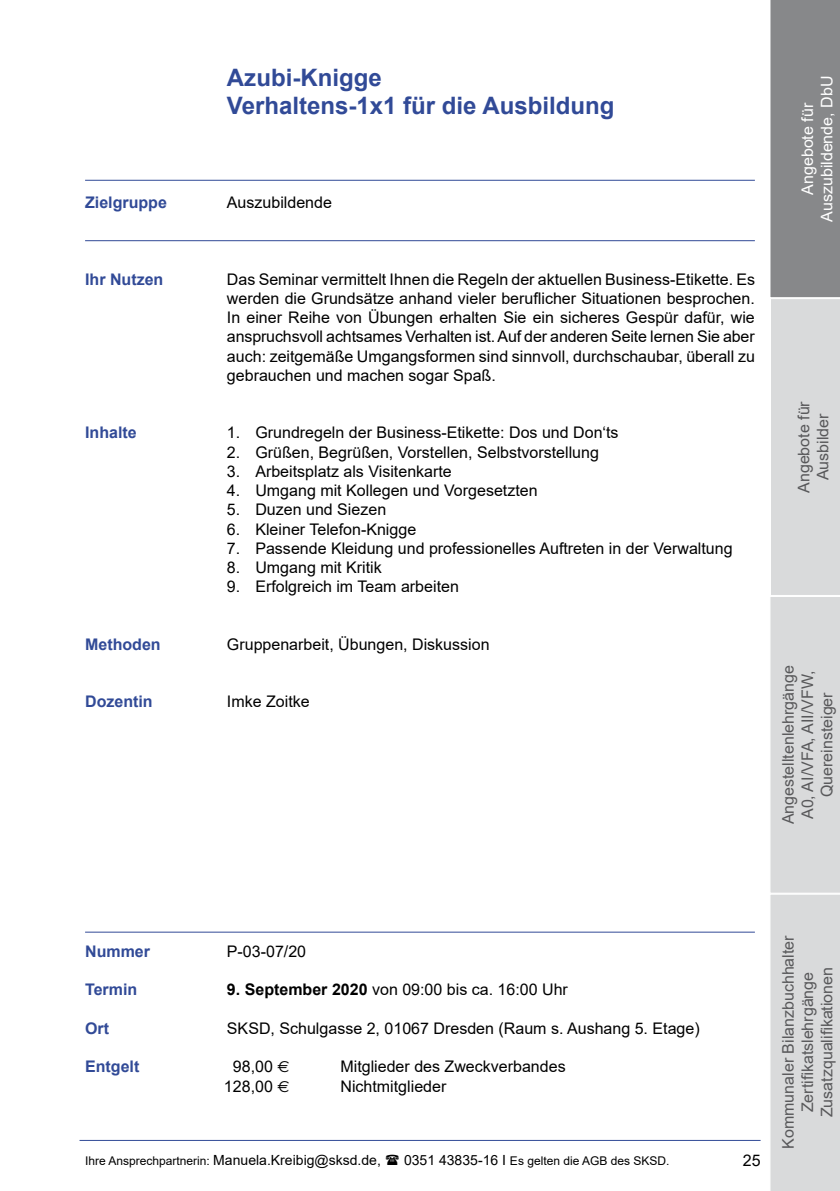
<style>
.page{position:relative;width:840px;height:1191px;background:#fff}
.page>*{position:absolute;margin:0;border:0;box-sizing:border-box;transform-origin:0 0}
.t1{font:700 24px/28px "Arial";color:#314a97}
.t2{font:16px/19.2px "Arial";color:#000;text-align:justify}
.t3{font:16px/19.2px "Arial";color:#58585a;text-align:center}
.t4{font:700 16px "Arial";color:#314a97}
.t5{font:16px/19.2px "Arial";color:#fff;text-align:center}
.t6{font:14px "Arial";color:#000}
.t7{font:12px "Arial";color:#000}
.s1{font-weight:700}
.s2{font-family:"Euro Sans"}
.s3{font-size:12px}
.s4{font-size:14px}
</style>
<div class="page">
<hr style="left:79px;top:1140px;width:681px;height:1px;background:#314a97">
<svg style="left:770px;top:0;width:69px;height:1191px;background:#c5c6c7"></svg>
<hr style="left:85px;top:180px;width:669px;height:1px;background:#314a97">
<hr style="left:85px;top:240px;width:669px;height:1px;background:#314a97">
<hr style="left:85px;top:931px;width:669px;height:1px;background:#314a97">
<h1 class="t1" style="left:227px;top:63px;width:389px">Azubi-Knigge<br>Verhaltens-1x1 für die Ausbildung</h1>
<p class="t4" style="left:85px;top:191px;width:83px">Zielgruppe</p>
<p class="t2" style="left:227px;top:193px;width:106px">Auszubildende</p>
<p class="t4" style="left:85px;top:268px;width:80px">Ihr Nutzen</p>
<p class="t2" style="left:227px;top:269px;width:529px">Das Seminar vermittelt Ihnen die Regeln der aktuellen Business-Etikette. Es werden die Grundsätze anhand vieler beruflicher Situationen besprochen.<br>In einer Reihe von Übungen erhalten Sie ein sicheres Gespür dafür, wie anspruchsvoll achtsames Verhalten ist. Auf der anderen Seite lernen Sie aber auch: zeitgemäße Umgangsformen sind sinnvoll, durchschaubar, überall zu gebrauchen und machen sogar Spaß.</p>
<p class="t4" style="left:85px;top:421px;width:53px">Inhalte</p>
<p class="t2" style="left:227px;top:423px;width:393px">1. Grundregeln der Business-Etikette: Dos und Don‘ts</p>
<p class="t2" style="left:227px;top:442px;width:373px">2. Grüßen, Begrüßen, Vorstellen, Selbstvorstellung</p>
<p class="t2" style="left:227px;top:461px;width:226px">3. Arbeitsplatz als Visitenkarte</p>
<p class="t2" style="left:227px;top:481px;width:312px">4. Umgang mit Kollegen und Vorgesetzten</p>
<p class="t2" style="left:227px;top:500px;width:161px">5. Duzen und Siezen</p>
<p class="t2" style="left:227px;top:519px;width:191px">6. Kleiner Telefon-Knigge</p>
<p class="t2" style="left:227px;top:538px;width:507px">7. Passende Kleidung und professionelles Auftreten in der Verwaltung</p>
<p class="t2" style="left:227px;top:557px;width:156px">8. Umgang mit Kritik</p>
<p class="t2" style="left:227px;top:577px;width:233px">9. Erfolgreich im Team arbeiten</p>
<p class="t4" style="left:85px;top:633px;width:77px">Methoden</p>
<p class="t2" style="left:227px;top:634px;width:264px">Gruppenarbeit, Übungen, Diskussion</p>
<p class="t4" style="left:85px;top:690px;width:69px">Dozentin</p>
<p class="t2" style="left:227px;top:692px;width:84px">Imke Zoitke</p>
<p class="t5" style="left:797px;top:222px;width:147px;rotate:-90deg">Angebote für<br>Auszubildende, DbU</p>
<p class="t3" style="left:793px;top:493px;width:93px;rotate:-90deg">Angebote für<br>Ausbilder</p>
<p class="t3" style="left:778px;top:824px;width:161px;rotate:-90deg">Angestelltenlehrgänge<br>A0, AI/VFA, AII/VFW,<br>Quereinsteiger</p>
<p class="t4" style="left:85px;top:940px;width:66px">Nummer</p>
<p class="t2" style="left:227px;top:941px;width:81px">P-03-07/20</p>
<p class="t4" style="left:85px;top:978px;width:54px">Termin</p>
<p class="t2" style="left:227px;top:980px;width:342px"><span class="s1">9. September 2020</span> von 09:00 bis ca. 16:00 Uhr</p>
<p class="t4" style="left:85px;top:1017px;width:25px">Ort</p>
<p class="t2" style="left:227px;top:1018px;width:474px">SKSD, Schulgasse 2, 01067 Dresden (Raum s. Aushang 5. Etage)</p>
<p class="t4" style="left:85px;top:1055px;width:56px">Entgelt</p>
<p class="t2" style="left:233px;top:1057px;width:58px">98,00 <span class="s2">€</span></p>
<p class="t2" style="left:340px;top:1057px;width:226px">Mitglieder des Zweckverbandes</p>
<p class="t2" style="left:224px;top:1076px;width:67px">128,00 <span class="s2">€</span></p>
<p class="t2" style="left:340px;top:1076px;width:107px">Nichtmitglieder</p>
<p class="t6" style="left:85px;top:1150px;width:297px"><span class="s3">Ihre Ansprechpartnerin:</span> Manuela.Kreibig@sksd.de,</p>
<p class="t7" style="left:404px;top:1152px;width:267px"><span class="s4">0351 43835-16 I</span> Es gelten die AGB des SKSD.</p>
<p class="t2" style="left:742px;top:1150px;width:19px">25</p>
<p class="t3" style="left:778px;top:1148px;width:215px;rotate:-90deg">Kommunaler Bilanzbuchhalter<br>Zertifikatslehrgänge<br>Zusatzqualifikationen</p>
</div>
